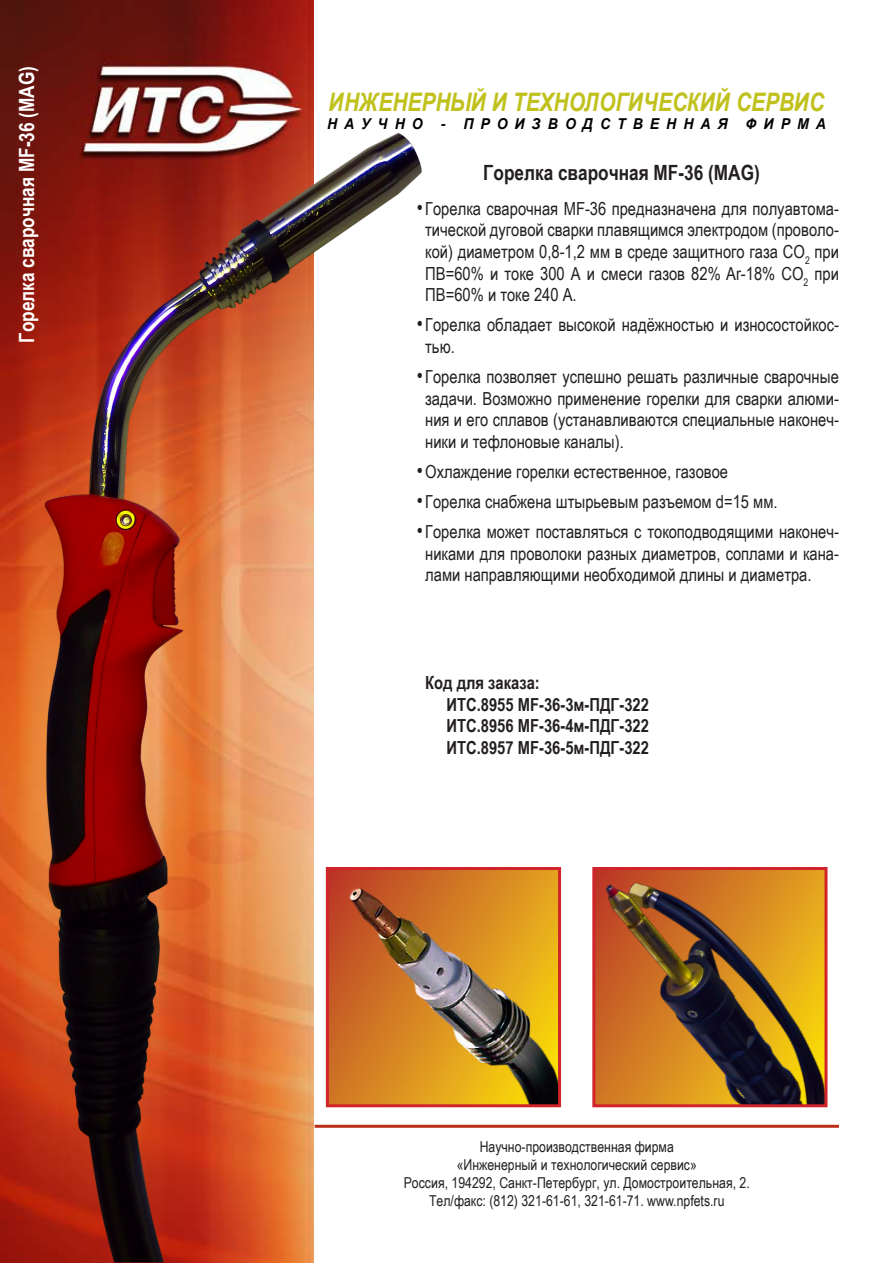
<style>
.page{position:relative;width:893px;height:1263px;background:#fff}
.page>*{position:absolute;margin:0;border:0;box-sizing:border-box;transform-origin:0 0}
.t1{font:italic 700 25.5px "Arial Narrow";color:#c0c11c}
.ЗАГОЛОВОК{font:700 21px "Arial Narrow";color:#231f20}
.ЗАГОЛОВОК-2{font:700 21px "Arial Narrow";color:#fff}
.СПИСОК_12_пт{font:18px/21.6px "Arial Narrow";color:#231f20;text-align:justify}
.ЗАГОЛОВОК_12_пт_влев{font:700 18px "Arial Narrow";color:#231f20}
.ОСНОВНОЙ_ТЕКСТ{font:15px "Arial Narrow";color:#231f20}
.t2{font:italic 700 15px "Arial Narrow";letter-spacing:.41em;color:#000;scale:1.14 1}
.s1{font-size:21px}
</style>
<div class="page">
<img style="left:0;top:0;width:314px;height:61px">
<img style="left:0;top:61px;width:466px;height:1202px">
<div style="left:315px;top:1125px;width:524px;height:138px;background:#fff"></div>
<hr style="left:315px;top:1125px;width:524px;height:3px;background:#bb2f18">
<img style="left:330px;top:871px;width:227px;height:232px">
<div style="left:326px;top:867px;width:235px;height:240px;border:3px solid #d1232a"></div>
<img style="left:596px;top:871px;width:227px;height:232px">
<div style="left:592px;top:867px;width:235px;height:240px;border:3px solid #d1232a"></div>
<p class="ЗАГОЛОВОК-2" style="left:11px;top:343px;width:278px;rotate:-90deg">Горелка сварочная MF-36 (MAG)</p>
<p class="t1" style="left:329px;top:83px;width:497px">ИНЖЕНЕРНЫЙ И ТЕХНОЛОГИЧЕСКИЙ СЕРВИС</p>
<p class="t2" style="left:327px;top:112px;width:439px">НАУЧНО - ПРОИЗВОДСТВЕННАЯ ФИРМА</p>
<p class="ЗАГОЛОВОК" style="left:483px;top:157px;width:278px">Горелка сварочная MF-36 (MAG)</p>
<p class="СПИСОК_12_пт" style="left:425px;top:197px;width:415px;text-indent:-9px"><span class="s1">•</span> Горелка сварочная MF-36 предназначена для полуавтома&shy;тической дуговой сварки плавящимся электродом (проволо&shy;кой) диаметром 0,8-1,2 мм в среде защитного газа CO<sub>2</sub> при ПВ=60% и токе 300 А и смеси газов 82% Ar-18% CO<sub>2</sub> при ПВ=60% и токе 240 А.</p>
<p class="СПИСОК_12_пт" style="left:425px;top:313px;width:415px;text-indent:-9px"><span class="s1">•</span> Горелка обладает высокой надёжностью и износостойкос&shy;тью.</p>
<p class="СПИСОК_12_пт" style="left:425px;top:365px;width:415px;text-indent:-9px"><span class="s1">•</span> Горелка позволяет успешно решать различные сварочные задачи. Возможно применение горелки для сварки алюми&shy;ния и его сплавов (устанавливаются специальные наконеч&shy;ники и тефлоновые каналы).</p>
<p class="СПИСОК_12_пт" style="left:417px;top:460px;width:313px"><span class="s1">•</span>Охлаждение горелки естественное, газовое</p>
<p class="СПИСОК_12_пт" style="left:417px;top:490px;width:362px"><span class="s1">•</span> Горелка снабжена штырьевым разъемом d=15 мм.</p>
<p class="СПИСОК_12_пт" style="left:425px;top:520px;width:415px;text-indent:-9px"><span class="s1">•</span> Горелка может поставляться с токоподводящими наконеч&shy;никами для проволоки разных диаметров, соплами и кана&shy;лами направляющими необходимой длины и диаметра.</p>
<p class="ЗАГОЛОВОК_12_пт_влев" style="left:425px;top:669px;width:116px">Код для заказа:</p>
<p class="ЗАГОЛОВОК_12_пт_влев" style="left:446px;top:691px;width:204px">ИТС.8955 MF-36-3м-ПДГ-322</p>
<p class="ЗАГОЛОВОК_12_пт_влев" style="left:446px;top:712px;width:204px">ИТС.8956 MF-36-4м-ПДГ-322</p>
<p class="ЗАГОЛОВОК_12_пт_влев" style="left:446px;top:734px;width:204px">ИТС.8957 MF-36-5м-ПДГ-322</p>
<p class="ОСНОВНОЙ_ТЕКСТ" style="left:480px;top:1136px;width:196px">Научно-производственная фирма</p>
<p class="ОСНОВНОЙ_ТЕКСТ" style="left:457px;top:1154px;width:242px">«Инженерный и технологический сервис»</p>
<p class="ОСНОВНОЙ_ТЕКСТ" style="left:404px;top:1172px;width:347px">Россия, 194292, Санкт-Петербург, ул. Домостроительная, 2.</p>
<p class="ОСНОВНОЙ_ТЕКСТ" style="left:429px;top:1190px;width:297px">Тел/факс: (812) 321-61-61, 321-61-71. www.npfets.ru</p>
</div>
